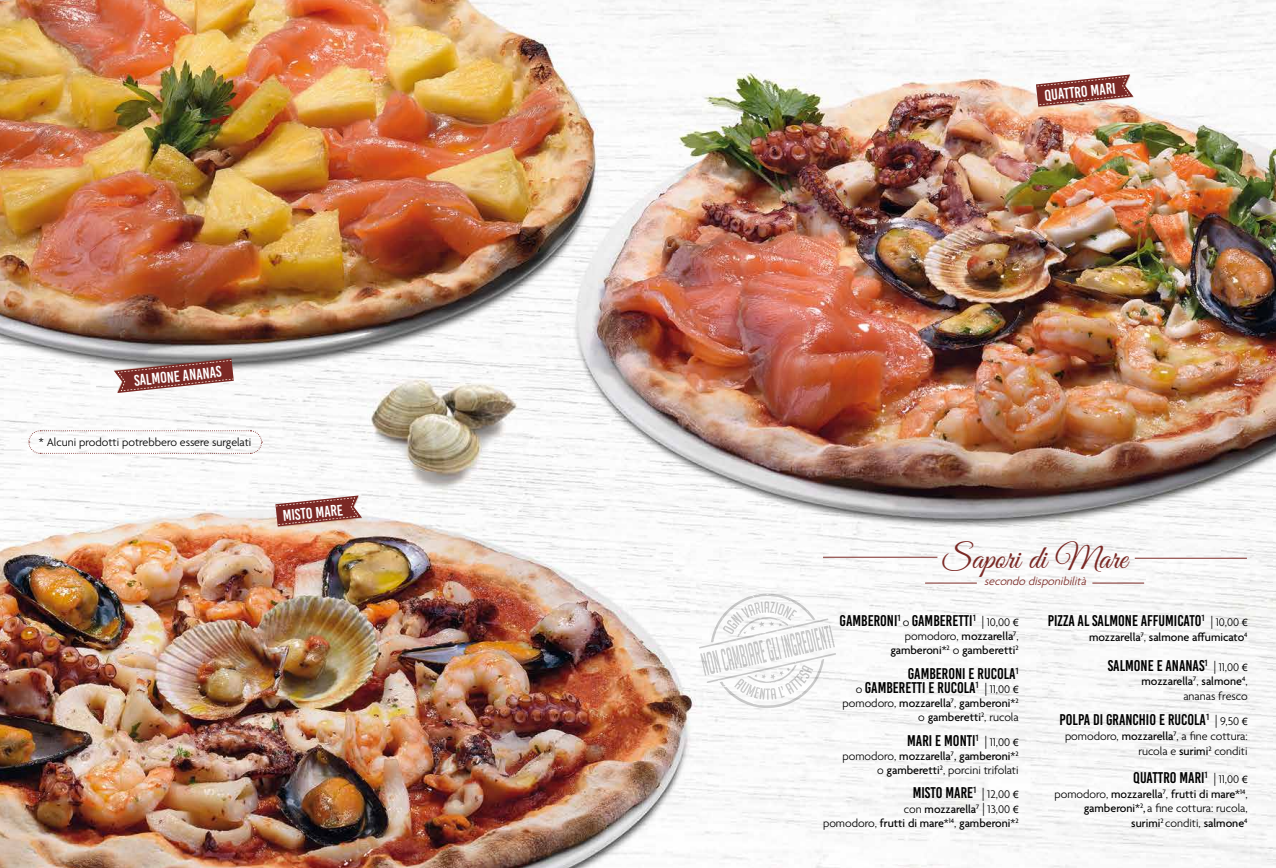
<style>
.page{position:relative;width:1276px;height:868px;background:#fff}
.page>*{position:absolute;margin:0;border:0;box-sizing:border-box;transform-origin:0 0}
.t1{font:33px "Great Vibes";color:#7b2925}
.t2{font:15.5px/14.2px "Bebas Kai";color:#000;text-align:right}
.t3{font:15.5px "Bebas Kai";color:#fff}
.t4{font:500 12px/14.2px "Agenda";color:#000;text-align:right}
.t5{font:300 12px/14.7px "Agenda";color:#000;text-align:right}
.t6{font:italic 300 12px "Agenda";color:#7b2925}
.s1{font-family:"Agenda";font-weight:300;font-size:12px}
.s2{font-family:"Helvetica Neue";font-weight:300;font-size:13px}
.s3{font-family:"Arial";font-size:10px}
.s4{font-weight:300}
.s5{font-family:"Arial";font-weight:400;font-size:10px}
.s6{font-weight:500}
</style>
<div class="page">
<img style="left:0;top:0;width:1276px;height:867px">
<svg style="left:1036px;top:74px;width:98px;height:34px"></svg>
<svg style="left:113px;top:357px;width:121px;height:36px"></svg>
<svg style="left:275px;top:495px;width:87px;height:32px"></svg>
<svg style="left:28px;top:429px;width:234px;height:25px"></svg>
<hr style="left:823px;top:556px;width:114px;height:1px;background:#7b2925">
<hr style="left:1134px;top:557px;width:113px;height:1px;background:#7b2925">
<hr style="left:1092px;top:582px;width:52px;height:1px;background:#7b2925">
<hr style="left:925px;top:582px;width:52px;height:1px;background:#7b2925">
<svg style="left:699px;top:590px;width:137px;height:118px"></svg>
<p class="t3" style="left:133px;top:372px;width:89px;rotate:-6deg">SALMONE ANANAS</p>
<p class="t5" style="left:39px;top:436px;width:214px">* Alcuni prodotti potrebbero essere surgelati</p>
<p class="t3" style="left:282px;top:507px;width:62px;rotate:-6deg">MISTO MARE</p>
<p class="t3" style="left:1043px;top:87px;width:73px;rotate:-6deg">QUATTRO MARI</p>
<h1 class="t1" style="left:942px;top:539px;width:186px">Sapori di Mare</h1>
<p class="t6" style="left:984px;top:574px;width:106px">secondo disponibilità</p>
<p class="t2" style="left:839px;top:613px;width:181px">GAMBERONI<sup>1</sup> <span class="s1">o</span> GAMBERETTI<sup>1</sup> <span class="s2">|</span> <span class="s1">10,00</span> <span class="s3">€</span></p>
<p class="t4" style="left:890px;top:630px;width:130px"><span class="s4">pomodoro,</span> mozzarella<sup>7</sup><span class="s4">, </span>gamberoni<span class="s4">*</span><sup>2</sup> <span class="s4">o</span> gamberetti<sup>2</sup></p>
<p class="t2" style="left:856px;top:666px;width:164px">GAMBERONI E RUCOLA<sup>1<br></sup><span class="s1">o</span> GAMBERETTI E RUCOLA<sup>1</sup> <span class="s2">|</span> <span class="s1">11,00</span> <span class="s3">€</span></p>
<p class="t4" style="left:842px;top:696px;width:178px"><span class="s4">pomodoro,</span> mozzarella<sup>7</sup><span class="s4">,</span> gamberoni<span class="s4">*</span><sup>2 </sup><span class="s4">o</span> gamberetti<sup>2</sup><span class="s4">, rucola</span></p>
<p class="t2" style="left:907px;top:733px;width:113px">MARI E MONTI<sup>1</sup> <span class="s2">|</span> <span class="s1">11,00</span> <span class="s3">€</span></p>
<p class="t4" style="left:842px;top:749px;width:178px"><span class="s4">pomodoro,</span> mozzarella<sup>7</sup>, gamberoni<span class="s4">*</span><sup>2 </sup><span class="s4">o</span> gamberetti<sup>2</sup><span class="s4">, porcini trifolati</span></p>
<p class="t2" style="left:912px;top:786px;width:107px">MISTO MARE<sup>1</sup> <span class="s2">|</span> <span class="s1">12,00</span> <span class="s3">€</span></p>
<p class="t4" style="left:823px;top:802px;width:197px"><span class="s4">con</span> mozzarella<sup>7</sup> <span class="s2">|</span> <span class="s4">13,00</span> <span class="s5">€<br></span><span class="s4">pomodoro,</span> frutti di mare<span class="s4">*</span><sup>14</sup><span class="s4">,</span> gamberoni<span class="s4">*</span><sup>2</sup></p>
<p class="t2" style="left:1048px;top:613px;width:201px">PIZZA AL SALMONE AFFUMICATO<sup>1</sup> <span class="s2">|</span> <span class="s1">10,00</span> <span class="s3">€</span></p>
<p class="t4" style="left:1089px;top:630px;width:160px">mozzarella<sup>7</sup><span class="s4">,</span> salmone affumicato<sup>4</sup></p>
<p class="t2" style="left:1107px;top:658px;width:141px">SALMONE E ANANAS<sup>1</sup> <span class="s2">|</span> <span class="s1">11,00</span> <span class="s3">€</span></p>
<p class="t4" style="left:1141px;top:674px;width:108px;line-height:14.7px">mozzarella<sup>7</sup><span class="s4">,</span> salmone<sup>4</sup><span class="s4">, ananas fresco</span></p>
<p class="t2" style="left:1059px;top:712px;width:190px">POLPA DI GRANCHIO E RUCOLA<sup>1</sup> <span class="s2">|</span> <span class="s1">9,50</span> <span class="s3">€</span></p>
<p class="t5" style="left:1065px;top:729px;width:184px">pomodoro, <span class="s6">mozzarella</span><sup>7</sup>, a fine cottura: rucola e <span class="s6">surimi</span><sup>2</sup> conditi</p>
<p class="t2" style="left:1133px;top:770px;width:116px">QUATTRO MARI<sup>1</sup> <span class="s2">|</span> <span class="s1">11,00</span> <span class="s3">€</span></p>
<p class="t4" style="left:1054px;top:787px;width:195px;line-height:14.7px"><span class="s4">pomodoro,</span> mozzarella<sup>7</sup><span class="s4">,</span> frutti di mare<span class="s4">*</span><sup>14</sup><span class="s4">, </span>gamberoni<span class="s4">*</span><sup>2</sup>, <span class="s4">a fine cottura: rucola, </span>surimi<sup>2</sup> <span class="s4">conditi,</span> salmone<sup>4</sup></p>
</div>
